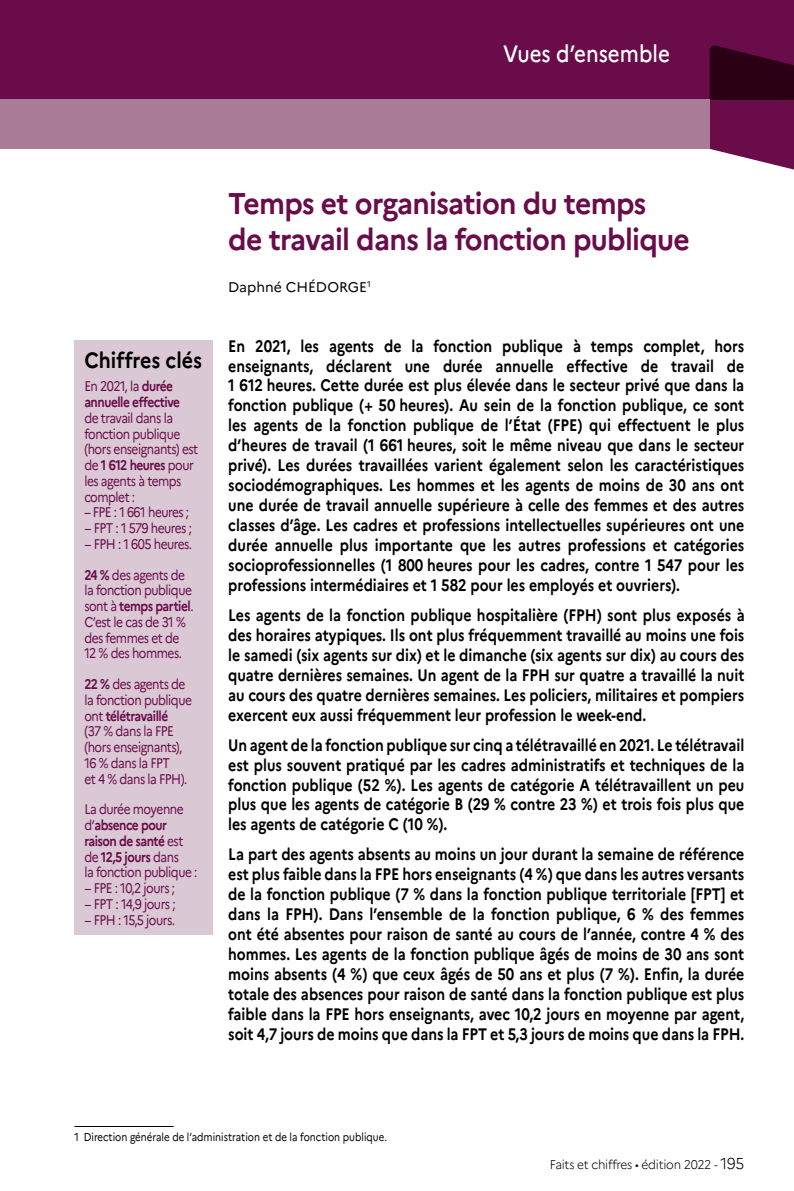
<style>
.page{position:relative;width:794px;height:1191px;background:#fff}
.page>*{position:absolute;margin:0;border:0;box-sizing:border-box;transform-origin:0 0}
._04_Titre_1_Retrait{font:700 29.93px/36.8px "Marianne";letter-spacing:-.025em;color:#690c49;scale:.94 1}
.t1{font:500 23.62px "Marianne";color:#fff;scale:.87 1}
._07_CC_Titre{font:700 22.05px "Marianne";color:#000;scale:.89 1}
._04_TC_Retrait{font:700 16.62px/19.9px "Marianne";color:#000;text-align:justify;scale:.85 1}
._07_CC_TC{font:14px/15.8px "Marianne";letter-spacing:-.04em;color:#690c49;scale:.85 1}
._04_Signature{font:14px "Marianne";color:#000}
.t2{font:300 12.6px "Marianne";letter-spacing:-.02em;color:#000;scale:.94 1}
._04_Note{font:11.38px "Marianne";color:#000;scale:.85 1}
.s1{font-weight:700}
.s2{font-size:15.75px}
</style>
<div class="page">
<div style="left:0;top:0;width:794px;height:99px;background:#690c49"></div>
<svg style="left:709px;top:45px;width:85px;height:125px"></svg>
<div style="left:0;top:99px;width:709px;height:50px;background:#ab7c98"></div>
<hr style="left:74px;top:1126px;width:100px;height:1px;background:#000">
<div style="left:74px;top:340px;width:139px;height:594px;background:#dac8d5"></div>
<h2 class="t1" style="left:503px;top:39px;width:193px">Vues d’ensemble</h2>
<p class="_07_CC_Titre" style="left:84px;top:347px;width:134px">Chiffres clés</p>
<p class="_07_CC_TC" style="left:84px;top:378px;width:135px">En 2021, la <span class="s1">durée annuelle effective<br></span>de travail dans la fonction publique (hors enseignants) est de <span class="s1">1 612 heures</span> pour les agents à temps complet :</p>
<p class="_07_CC_TC" style="left:84px;top:504px;width:128px">– FPE : 1 661 heures ; − FPT : 1 579 heures ; − FPH : 1 605 heures.</p>
<p class="_07_CC_TC" style="left:84px;top:567px;width:130px"><span class="s1">24 %</span> des agents de la fonction publique sont à <span class="s1">temps partiel</span>.<br>C’est le cas de 31 % des femmes et de<br>12 % des hommes.</p>
<p class="_07_CC_TC" style="left:84px;top:676px;width:128px"><span class="s1">22 %</span> des agents de la fonction publique ont <span class="s1">télétravaillé<br></span>(37 % dans la FPE (hors enseignants),<br>16 % dans la FPT<br>et 4 % dans la FPH).</p>
<p class="_07_CC_TC" style="left:84px;top:801px;width:135px">La durée moyenne d’<span class="s1">absence pour raison de santé</span> est de <span class="s1">12,5 jours</span> dans<br>la fonction publique : − FPE : 10,2 jours ;<br>− FPT : 14,9 jours ;<br>− FPH : 15,5 jours.</p>
<h3 class="_04_Titre_1_Retrait" style="left:228px;top:184px;width:492px">Temps et organisation du temps<br>de travail dans la fonction publique</h3>
<p class="_04_Signature" style="left:228px;top:278px;width:144px">Daphné CHÉDORGE<sup>1</sup></p>
<p class="_04_TC_Retrait" style="left:228px;top:336px;width:609px">En 2021, les agents de la fonction publique à temps complet, hors enseignants, déclarent une durée annuelle effective de travail de 1 612 heures. Cette durée est plus élevée dans le secteur privé que dans la fonction publique (+ 50 heures). Au sein de la fonction publique, ce sont les agents de la fonction publique de l’État (FPE) qui effectuent le plus d’heures de travail (1 661 heures, soit le même niveau que dans le secteur privé). Les durées travaillées varient également selon les caractéristiques sociodémographiques. Les hommes et les agents de moins de 30 ans ont une durée de travail annuelle supérieure à celle des femmes et des autres classes d’âge. Les cadres et professions intellectuelles supérieures ont une durée annuelle plus importante que les autres professions et catégories socioprofessionnelles (1 800 heures pour les cadres, contre 1 547 pour les professions intermédiaires et 1 582 pour les employés et ouvriers).</p>
<p class="_04_TC_Retrait" style="left:228px;top:605px;width:609px">Les agents de la fonction publique hospitalière (FPH) sont plus exposés à des horaires atypiques. Ils ont plus fréquemment travaillé au moins une fois le samedi (six agents sur dix) et le dimanche (six agents sur dix) au cours des quatre dernières semaines. Un agent de la FPH sur quatre a travaillé la nuit au cours des quatre dernières semaines. Les policiers, militaires et pompiers exercent eux aussi fréquemment leur profession le week-end.</p>
<p class="_04_TC_Retrait" style="left:228px;top:734px;width:608px">Un agent de la fonction publique sur cinq a télétravaillé en 2021. Le télétravail est plus souvent pratiqué par les cadres administratifs et techniques de la fonction publique (52 %). Les agents de catégorie A télétravaillent un peu plus que les agents de catégorie B (29 % contre 23 %) et trois fois plus que les agents de catégorie C (10 %).</p>
<p class="_04_TC_Retrait" style="left:228px;top:844px;width:609px">La part des agents absents au moins un jour durant la semaine de référence est plus faible dans la FPE hors enseignants (4 %) que dans les autres versants de la fonction publique (7 % dans la fonction publique territoriale [FPT] et dans la FPH). Dans l’ensemble de la fonction publique, 6 % des femmes ont été absentes pour raison de santé au cours de l’année, contre 4 % des hommes. Les agents de la fonction publique âgés de moins de 30 ans sont moins absents (4 %) que ceux âgés de 50 ans et plus (7 %). Enfin, la durée totale des absences pour raison de santé dans la fonction publique est plus faible dans la FPE hors enseignants, avec 10,2 jours en moyenne par agent, soit 4,7 jours de moins que dans la FPT et 5,3 jours de moins que dans la FPH.</p>
<p class="_04_Note" style="left:74px;top:1130px;width:369px">1 Direction générale de l’administration et de la fonction publique.</p>
<p class="t2" style="left:550px;top:1157px;width:208px">Faits et chiffres • édition 2022 - <span class="s2">195</span></p>
</div>
